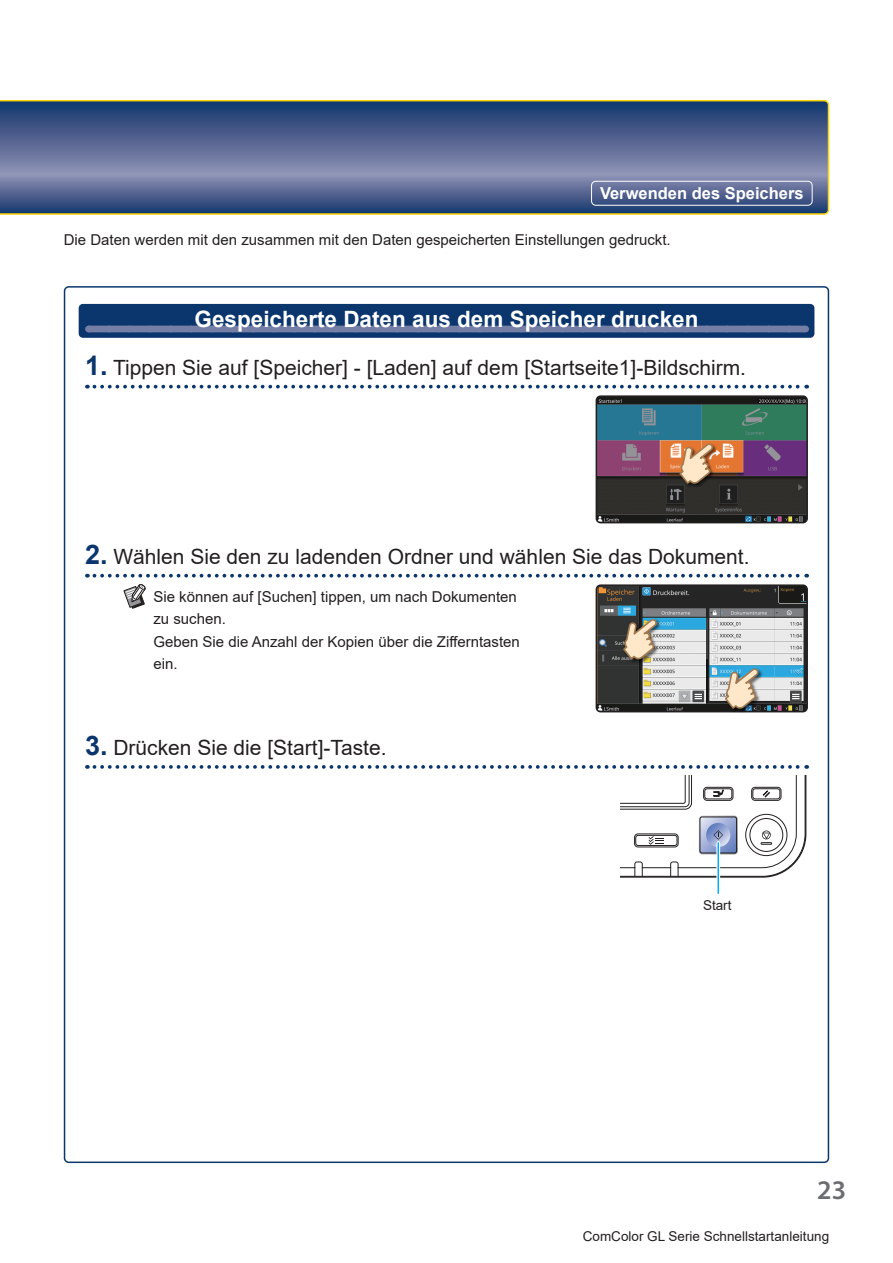
<style>
.page{position:relative;width:893px;height:1263px;background:#fff}
.page>*{position:absolute;margin:0;border:0;box-sizing:border-box;transform-origin:0 0}
.t1{font:600 27px "Myriad Pro";color:#6c6d70}
.t2{font:700 22.5px "Arial";color:#fff}
.t3{font:21px "Arial";color:#231f20}
.t4{font:700 16.5px "Arial";color:#fff}
.t5{font:15px/22.5px "Arial";color:#231f20}
.t6{font:13.5px "Arial";color:#231f20}
.s1{font-weight:700;font-size:27px;color:#0a366d}
</style>
<div class="page">
<svg style="left:0;top:100px;width:829px;height:115px;background:#56678c"></svg>
<div style="left:591px;top:181px;width:221px;height:25px;border:1px solid #fff;border-radius:4px"></div>
<div style="left:79px;top:304px;width:735px;height:34px;background:#0a366d;border-radius:4px"></div>
<div style="left:88px;top:326px;width:717px;height:6px;background:#757ea5"></div>
<svg style="left:94px;top:385px;width:713px;height:3px"></svg>
<svg style="left:94px;top:574px;width:713px;height:3px"></svg>
<svg style="left:94px;top:765px;width:713px;height:4px"></svg>
<img style="left:596px;top:398px;width:211px;height:125px">
<div style="left:596px;top:395px;width:212px;height:128px;border:2px solid #231f20;border-radius:4px"></div>
<img style="left:678px;top:442px;width:41px;height:48px">
<svg style="left:678px;top:442px;width:37px;height:43px;background:#c39873"></svg>
<svg style="left:124px;top:584px;width:21px;height:24px"></svg>
<img style="left:596px;top:587px;width:211px;height:125px">
<div style="left:596px;top:584px;width:212px;height:128px;border:2px solid #231f20;border-radius:4px"></div>
<img style="left:622px;top:618px;width:41px;height:47px">
<svg style="left:622px;top:618px;width:36px;height:43px;background:#a99e8a"></svg>
<img style="left:724px;top:667px;width:40px;height:46px">
<svg style="left:724px;top:667px;width:36px;height:43px;background:#a8aca2"></svg>
<svg style="left:621px;top:776px;width:186px;height:102px"></svg>
<svg style="left:716px;top:843px;width:4px;height:35px"></svg>
<hr style="left:717px;top:843px;width:2px;height:50px;background:#00aeef">
<p class="t4" style="left:600px;top:182px;width:205px">Verwenden des Speichers</p>
<p class="t5" style="left:64px;top:228px;width:608px">Die Daten werden mit den zusammen mit den Daten gespeicherten Einstellungen gedruckt.</p>
<h2 class="t2" style="left:195px;top:303px;width:505px">Gespeicherte Daten aus dem Speicher drucken</h2>
<h3 class="t3" style="left:85px;top:353px;width:662px"><span class="s1">1.</span> Tippen Sie auf [Speicher] - [Laden] auf dem [Startseite1]-Bildschirm.</h3>
<h3 class="t3" style="left:85px;top:542px;width:666px"><span class="s1">2.</span> Wählen Sie den zu ladenden Ordner und wählen Sie das Dokument.</h3>
<p class="t5" style="left:153px;top:585px;width:368px">Sie können auf [Suchen] tippen, um nach Dokumenten zu suchen.<br>Geben Sie die Anzahl der Kopien über die Zifferntasten ein.</p>
<h3 class="t3" style="left:85px;top:733px;width:303px"><span class="s1">3.</span> Drücken Sie die [Start]-Taste.</h3>
<p class="t6" style="left:703px;top:896px;width:30px">Start</p>
<h1 class="t1" style="left:817px;top:1173px;width:30px">23</h1>
<p class="t6" style="left:583px;top:1226px;width:248px">ComColor GL Serie Schnellstartanleitung</p>
</div>
